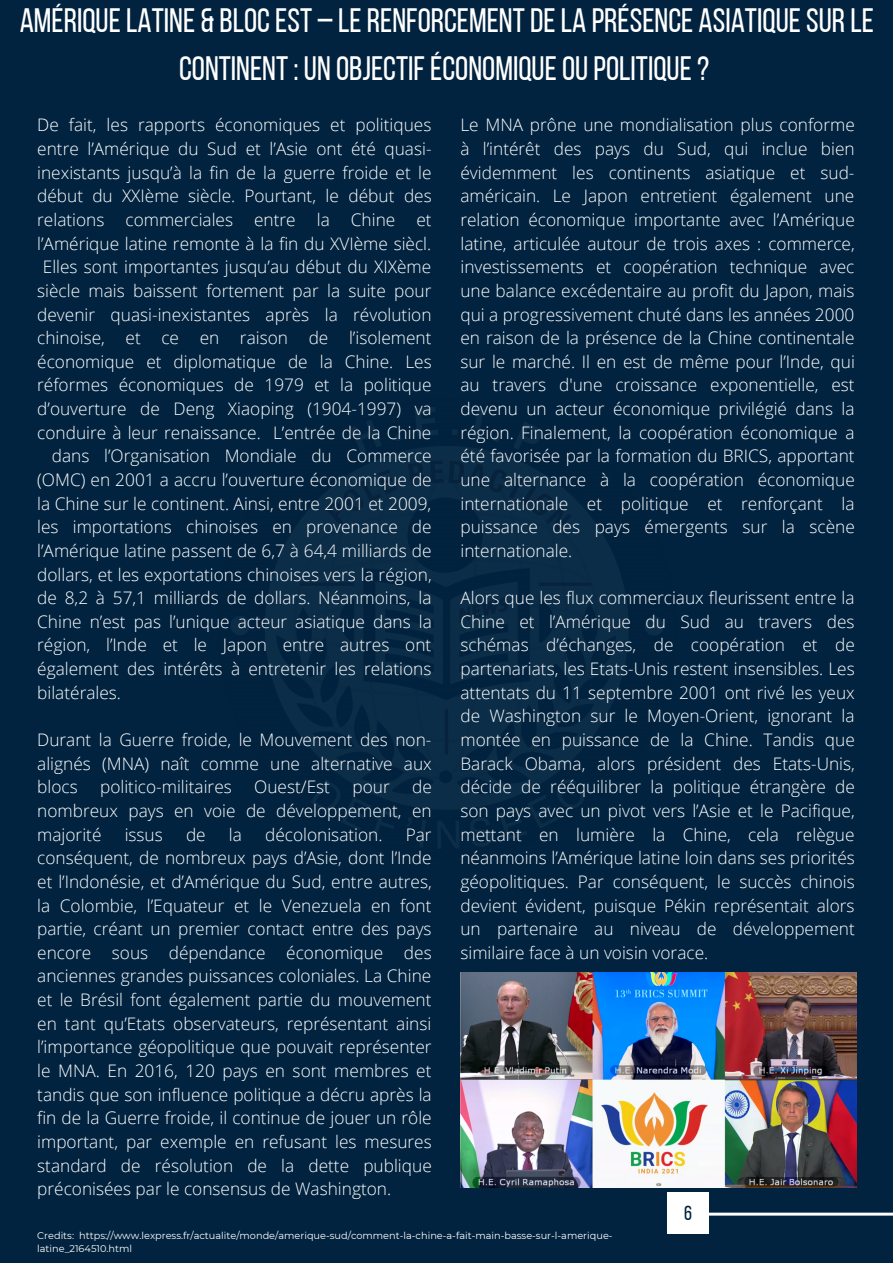
<style>
.page{position:relative;width:893px;height:1263px;background:#01233f}
.page>*{position:absolute;margin:0;border:0;box-sizing:border-box;transform-origin:0 0}
.t1{font:33.75px/47.2px "Bebas Neue";color:#fff;text-align:center}
.t2{font:20.33px "Bebas Neue";color:#01233f}
.t3{font:300 17.25px/23.6px "Open Sans";color:#fff;text-align:justify}
.t4{font:9.75px/13.5px "Montserrat";color:#fff}
</style>
<div class="page">
<img style="left:231px;top:408px;width:432px;height:440px">
<svg style="left:709px;top:1212px;width:184px;height:4px"></svg>
<div style="left:667px;top:1192px;width:42px;height:42px;background:#fff"></div>
<img style="left:460px;top:972px;width:396px;height:216px">
<p class="t1" style="left:20px;top:0;width:855px">AMÉRIQUELATINE &amp; BLOCEST – LERENFORCEMENTDELA PRÉSENCE ASIATIQUESURLE<br>CONTINENT:UN OBJECTIFÉCONOMIQUEOUPOLITIQUE?</p>
<p class="t3" style="left:37px;top:113px;width:396px">De fait, les rapports économiques et politiques</p>
<p class="t3" style="left:37px;top:137px;width:396px">entre l’Amérique du Sud et l’Asie ont été quasi-</p>
<p class="t3" style="left:37px;top:160px;width:396px">inexistants jusqu’à la fin de la guerre froide et le</p>
<p class="t3" style="left:37px;top:184px;width:396px">début du XXIème siècle. Pourtant, le début des</p>
<p class="t3" style="left:37px;top:207px;width:396px">relations commerciales entre la Chine et</p>
<p class="t3" style="left:37px;top:231px;width:395px">l’Amérique latine remonte à la fin du XVIème siècl.</p>
<p class="t3" style="left:43px;top:255px;width:390px">Elles sont importantes jusqu’au début du XIXème</p>
<p class="t3" style="left:37px;top:278px;width:396px">siècle mais baissent fortement par la suite pour</p>
<p class="t3" style="left:37px;top:302px;width:396px">devenir quasi-inexistantes après la révolution</p>
<p class="t3" style="left:37px;top:326px;width:396px">chinoise, et ce en raison de l’isolement</p>
<p class="t3" style="left:37px;top:349px;width:396px">économique et diplomatique de la Chine. Les</p>
<p class="t3" style="left:37px;top:373px;width:396px">réformes économiques de 1979 et la politique</p>
<p class="t3" style="left:37px;top:397px;width:396px">d’ouverture de Deng Xiaoping (1904-1997) va</p>
<p class="t3" style="left:37px;top:420px;width:395px">conduire à leur renaissance. L’entrée de la Chine</p>
<p class="t3" style="left:52px;top:444px;width:381px">dans l’Organisation Mondiale du Commerce</p>
<p class="t3" style="left:37px;top:467px;width:396px">(OMC) en 2001 a accru l’ouverture économique de</p>
<p class="t3" style="left:37px;top:491px;width:395px">la Chine sur le continent. Ainsi, entre 2001 et 2009,</p>
<p class="t3" style="left:37px;top:515px;width:396px">les importations chinoises en provenance de</p>
<p class="t3" style="left:37px;top:538px;width:396px">l’Amérique latine passent de 6,7 à 64,4 milliards de</p>
<p class="t3" style="left:37px;top:562px;width:396px">dollars, et les exportations chinoises vers la région,</p>
<p class="t3" style="left:37px;top:586px;width:396px">de 8,2 à 57,1 milliards de dollars. Néanmoins, la</p>
<p class="t3" style="left:37px;top:609px;width:396px">Chine n’est pas l’unique acteur asiatique dans la</p>
<p class="t3" style="left:37px;top:633px;width:395px">région, l’Inde et le Japon entre autres ont</p>
<p class="t3" style="left:37px;top:657px;width:396px">également des intérêts à entretenir les relations</p>
<p class="t3" style="left:37px;top:680px;width:85px">bilatérales.</p>
<p class="t3" style="left:37px;top:727px;width:396px">Durant la Guerre froide, le Mouvement des non&shy;alignés (MNA) naît comme une alternative aux blocs</p>
<p class="t3" style="left:37px;top:775px;width:396px;text-indent:375px">de nombreux pays en voie de développement, en majorité</p>
<p class="t3" style="left:100px;top:775px;width:133px">politico-militaires</p>
<p class="t3" style="left:254px;top:775px;width:77px">Ouest/Est</p>
<p class="t3" style="left:352px;top:775px;width:39px">pour</p>
<p class="t3" style="left:125px;top:822px;width:40px">issus</p>
<p class="t3" style="left:186px;top:822px;width:21px">de</p>
<p class="t3" style="left:229px;top:822px;width:15px">la</p>
<p class="t3" style="left:265px;top:822px;width:119px">décolonisation.</p>
<p class="t3" style="left:37px;top:822px;width:396px;text-indent:368px">Par conséquent, de nombreux pays d’Asie, dont l’Inde et l’Indonésie, et d’Amérique du Sud, entre autres, la Colombie, l’Equateur et le Venezuela en font partie, créant un premier contact entre des pays encore sous dépendance économique des anciennes grandes puissances coloniales. La Chine et le Brésil font également partie du mouvement en tant qu’Etats observateurs, représentant ainsi l’importance géopolitique que pouvait représenter le MNA. En 2016, 120 pays en sont membres et tandis que son influence politique a décru après la fin de la Guerre froide, il continue de jouer un rôle important, par exemple en refusant les mesures standard de résolution de la dette publique préconisées par le consensus de Washington.</p>
<p class="t3" style="left:460px;top:113px;width:396px">Le MNA prône une mondialisation plus conforme à l’intérêt des pays du Sud, qui inclue bien évidemment les continents asiatique et sud&shy;américain. Le Japon entretient également une relation économique importante avec l’Amérique latine, articulée autour de trois axes : commerce, investissements et coopération technique avec une balance excédentaire au profit du Japon, mais qui a progressivement chuté dans les années 2000 en raison de la présence de la Chine continentale sur le marché. Il en est de même pour l’Inde, qui au travers d'une croissance exponentielle, est devenu un acteur économique privilégié dans la région. Finalement, la coopération économique a été favorisée par la formation du BRICS, apportant une alternance à la coopération économique internationale et politique et renforçant la puissance des pays émergents sur la scène internationale.</p>
<p class="t3" style="left:460px;top:586px;width:396px">Alors que les flux commerciaux fleurissent entre la Chine et l’Amérique du Sud au travers des schémas d’échanges, de coopération et de partenariats, les Etats-Unis restent insensibles. Les attentats du 11 septembre 2001 ont rivé les yeux de Washington sur le Moyen-Orient, ignorant la montée en puissance de la Chine. Tandis que Barack Obama, alors président des Etats-Unis, décide de rééquilibrer la politique étrangère de son pays avec un pivot vers l’Asie et le Pacifique, mettant en lumière la Chine, cela relègue néanmoins l’Amérique latine loin dans ses priorités géopolitiques. Par conséquent, le succès chinois devient évident, puisque Pékin représentait alors un partenaire au niveau de développement similaire face à un voisin vorace.</p>
<p class="t2" style="left:684px;top:1204px;width:9px">6</p>
<p class="t4" style="left:37px;top:1228px;width:577px">Credits: https://www.lexpress.fr/actualite/monde/amerique-sud/comment-la-chine-a-fait-main-basse-sur-l-amerique&shy;latine_2164510.html</p>
</div>
